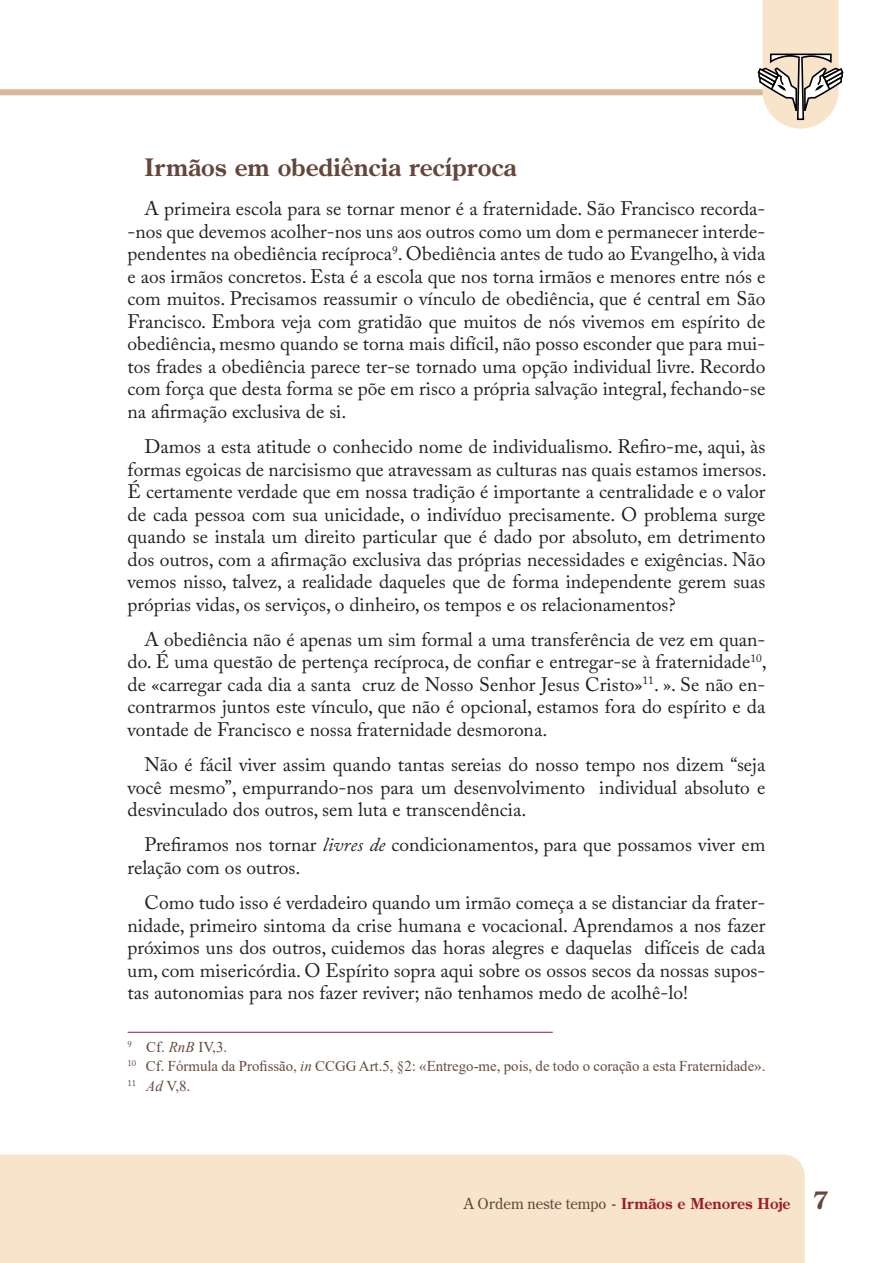
<style>
.page{position:relative;width:893px;height:1263px;background:#fff}
.page>*{position:absolute;margin:0;border:0;box-sizing:border-box;transform-origin:0 0}
.Paragrafi{font:700 24px "Century Old Style Std";color:#64463c}
.Testo_principale{font:19.5px/22.5px "Adobe Caslon Pro";color:#231f20;text-align:justify}
.Note{font:15px "Times New Roman";color:#68493d}
.t1{font:700 15px "Century Old Style Std";color:#9f1a2f}
.s1{font-style:italic}
.s2{font-weight:400;color:#64463c}
.s3{color:#64463c}
.s4{font-size:24.15px;color:#64463c}
</style>
<div class="page">
<div style="left:0;top:1154px;width:805px;height:109px;background:#f8e4cb"></div>
<div style="left:0;top:89px;width:802px;height:6px;background:#d9b79c"></div>
<svg style="left:757px;top:0;width:87px;height:129px"></svg>
<hr style="left:128px;top:1032px;width:425px;height:1px;background:#9f1a2f">
<p class="Paragrafi" style="left:145px;top:151px;width:373px">Irmãos em obediência recíproca</p>
<p class="Testo_principale" style="left:128px;top:197px;width:639px;text-indent:17px">A primeira escola para se tornar menor é a fraternidade. São Francisco recorda--nos que devemos acolher-nos uns aos outros como um dom e permanecer interde&shy;pendentes na obediência recíproca<sup>9</sup>. Obediência antes de tudo ao Evangelho, à vida e aos irmãos concretos. Esta é a escola que nos torna irmãos e menores entre nós e com muitos. Precisamos reassumir o vínculo de obediência, que é central em São Francisco. Embora veja com gratidão que muitos de nós vivemos em espírito de obediência, mesmo quando se torna mais difícil, não posso esconder que para mui&shy;tos frades a obediência parece ter-se tornado uma opção individual livre. Recordo com força que desta forma se põe em risco a própria salvação integral, fechando-se na afirmação exclusiva de si.</p>
<p class="Testo_principale" style="left:128px;top:435px;width:641px;text-indent:17px">Damos a esta atitude o conhecido nome de individualismo. Refiro-me, aqui, às formas egoicas de narcisismo que atravessam as culturas nas quais estamos imersos.<br>É certamente verdade que em nossa tradição é importante a centralidade e o valor de cada pessoa com sua unicidade, o indivíduo precisamente. O problema surge quando se instala um direito particular que é dado por absoluto, em detrimento dos outros, com a afirmação exclusiva das próprias necessidades e exigências. Não vemos nisso, talvez, a realidade daqueles que de forma independente gerem suas próprias vidas, os serviços, o dinheiro, os tempos e os relacionamentos?</p>
<p class="Testo_principale" style="left:128px;top:628px;width:641px;text-indent:17px">A obediência não é apenas um sim formal a uma transferência de vez em quan&shy;do. É uma questão de pertença recíproca, de confiar e entregar-se à fraternidade<sup>10</sup>, de «carregar cada dia a santa cruz de Nosso Senhor Jesus Cristo»<sup>11</sup>. ». Se não en&shy;contrarmos juntos este vínculo, que não é opcional, estamos fora do espírito e da vontade de Francisco e nossa fraternidade desmorona.</p>
<p class="Testo_principale" style="left:128px;top:753px;width:639px;text-indent:17px">Não é fácil viver assim quando tantas sereias do nosso tempo nos dizem “seja você mesmo”, empurrando-nos para um desenvolvimento individual absoluto e desvinculado dos outros, sem luta e transcendência.</p>
<p class="Testo_principale" style="left:128px;top:833px;width:639px;text-indent:17px">Prefiramos nos tornar <span class="s1">livres de</span> condicionamentos, para que possamos viver em relação com os outros.</p>
<p class="Testo_principale" style="left:128px;top:891px;width:639px;text-indent:17px">Como tudo isso é verdadeiro quando um irmão começa a se distanciar da frater&shy;nidade, primeiro sintoma da crise humana e vocacional. Aprendamos a nos fazer próximos uns dos outros, cuidemos das horas alegres e daquelas difíceis de cada um, com misericórdia. O Espírito sopra aqui sobre os ossos secos da nossas supos&shy;tas autonomias para nos fazer reviver; não tenhamos medo de acolhê-lo!</p>
<p class="Note" style="left:128px;top:1036px;width:101px"><sup>9</sup> Cf. <span class="s1">RnB</span> IV,3.</p>
<p class="Note" style="left:128px;top:1056px;width:639px"><sup>10</sup> Cf. Fórmula da Profissão, <span class="s1">in</span> CCGG Art.5, §2: «Entrego-me, pois, de todo o coração a esta Fraternidade».</p>
<p class="Note" style="left:128px;top:1075px;width:64px"><sup>11</sup> <span class="s1">Ad</span> V,8.</p>
<p class="t1" style="left:464px;top:1193px;width:366px"><span class="s2">A Ordem neste tempo</span> <span class="s3">-</span> Irmãos e Menores Hoje <span class="s4">7</span></p>
</div>
